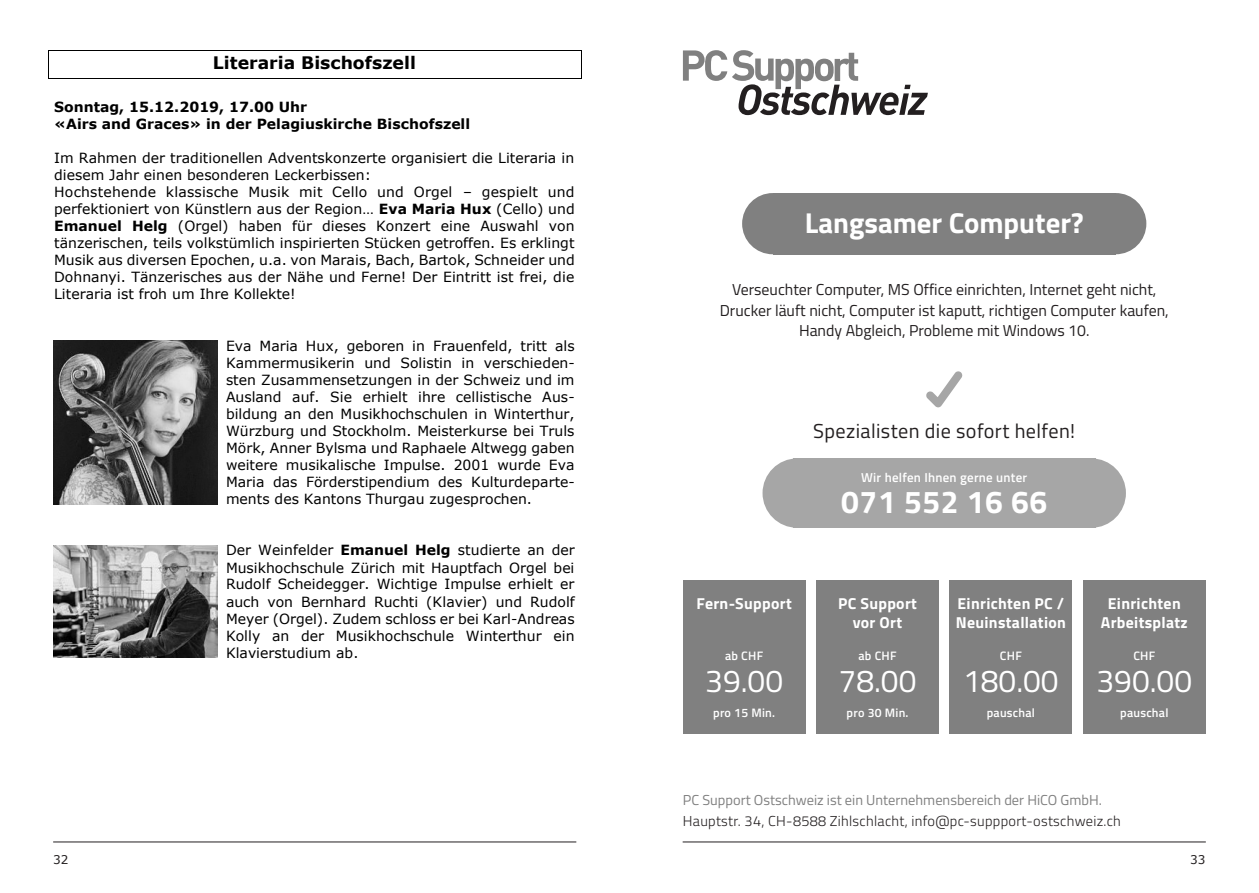
<style>
.page{position:relative;width:1259px;height:893px;background:#fff}
.page>*{position:absolute;margin:0;border:0;box-sizing:border-box;transform-origin:0 0}
.t1{font:31.65px "Titillium Web";color:#fff}
.t2{font:700 31.65px "Titillium Web";letter-spacing:.02em;color:#fff}
.t3{font:700 28.8px "Titillium Web";color:#fff}
.t4{font:20.1px "Titillium Web";letter-spacing:.02em;color:#231f20}
.t5{font:700 17.25px "Verdana";color:#000}
.t6{font:15.9px/20.4px "Titillium Web";color:#231f20;text-align:center}
.t7{font:700 15.9px/19.6px "Titillium Web";letter-spacing:.02em;color:#fff;text-align:center}
.t8{font:300 14.4px "Titillium Web";letter-spacing:.02em;color:#231f20}
.t9{font:14.4px "Titillium Web";color:#808080}
.t10{font:13.95px/17.1px "Verdana";color:#000;text-align:justify}
.t11{font:700 13.95px/17px "Verdana";color:#000}
.t12{font:600 12.9px "Titillium Web";letter-spacing:.02em;color:#fff}
.t13{font:600 12.3px "Titillium Web";letter-spacing:.02em;color:#fff}
.t14{font:12px "Verdana";color:#231f20}
.s1{font-weight:700}
</style>
<div class="page">
<hr style="left:682px;top:842px;width:523px;height:1px;background:#231f20">
<hr style="left:53px;top:842px;width:523px;height:1px;background:#231f20">
<hr style="left:48px;top:50px;width:533px;height:1px;background:#000">
<hr style="left:48px;top:78px;width:533px;height:1px;background:#000">
<svg style="left:48px;top:51px;width:1px;height:27px"></svg>
<svg style="left:581px;top:50px;width:1px;height:29px"></svg>
<img style="left:53px;top:341px;width:164px;height:163px">
<img style="left:53px;top:545px;width:164px;height:112px">
<div style="left:683px;top:581px;width:122px;height:153px;background:#808080"></div>
<div style="left:816px;top:581px;width:122px;height:153px;background:#808080"></div>
<div style="left:949px;top:581px;width:123px;height:153px;background:#808080"></div>
<div style="left:1083px;top:581px;width:122px;height:153px;background:#808080"></div>
<div style="left:742px;top:193px;width:61px;height:61px;background:#808080;border-radius:50%"></div>
<div style="left:1085px;top:193px;width:61px;height:61px;background:#808080;border-radius:50%"></div>
<div style="left:772px;top:193px;width:343px;height:61px;background:#808080"></div>
<svg style="left:926px;top:371px;width:36px;height:36px"></svg>
<svg style="left:683px;top:50px;width:245px;height:65px"></svg>
<div style="left:762px;top:458px;width:70px;height:70px;background:#a6a6a6;border-radius:50%"></div>
<div style="left:1056px;top:458px;width:70px;height:70px;background:#a6a6a6;border-radius:50%"></div>
<div style="left:793px;top:458px;width:302px;height:70px;background:#a6a6a6"></div>
<p class="t5" style="left:213px;top:52px;width:204px">Literaria Bischofszell</p>
<p class="t11" style="left:54px;top:98px;width:417px">Sonntag, 15.12.2019, 17.00 Uhr<br>«Airs and Graces» in der Pelagiuskirche Bischofszell</p>
<p class="t10" style="left:54px;top:149px;width:522px;text-align:left">Im Rahmen der traditionellen Adventskonzerte organisiert die Literaria in diesem Jahr einen besonderen Leckerbissen:<br>Hochstehende klassische Musik mit Cello und Orgel – gespielt und perfektioniert von Künstlern aus der Region… <span class="s1">Eva Maria Hux</span> (Cello) und <span class="s1">Emanuel Helg</span> (Orgel) haben für dieses Konzert eine Auswahl von tänzerischen, teils volkstümlich inspirierten Stücken getroffen. Es erklingt Musik aus diversen Epochen, u.a. von Marais, Bach, Bartok, Schneider und Dohnanyi. Tänzerisches aus der Nähe und Ferne! Der Eintritt ist frei, die Literaria ist froh um Ihre Kollekte!</p>
<p class="t10" style="left:226px;top:337px;width:350px">Eva Maria Hux, geboren in Frauenfeld, tritt als Kammermusikerin und Solistin in verschieden&shy;sten Zusammensetzungen in der Schweiz und im Ausland auf. Sie erhielt ihre cellistische Aus&shy;bildung an den Musikhochschulen in Winterthur, Würzburg und Stockholm. Meisterkurse bei Truls Mörk, Anner Bylsma und Raphaele Altwegg gaben weitere musikalische Impulse. 2001 wurde Eva Maria das Förderstipendium des Kulturdeparte&shy;ments des Kantons Thurgau zugesprochen.</p>
<p class="t10" style="left:226px;top:542px;width:350px">Der Weinfelder <span class="s1">Emanuel Helg</span> studierte an der Musikhochschule Zürich mit Hauptfach Orgel bei Rudolf Scheidegger. Wichtige Impulse erhielt er auch von Bernhard Ruchti (Klavier) und Rudolf Meyer (Orgel). Zudem schloss er bei Karl-Andreas Kolly an der Musikhochschule Winterthur ein Klavierstudium ab.</p>
<h2 class="t3" style="left:805px;top:201px;width:280px">Langsamer Computer?</h2>
<p class="t6" style="left:719px;top:279px;width:451px">Verseuchter Computer, MS Office einrichten, Internet geht nicht,<br>Drucker läuft nicht, Computer ist kaputt, richtigen Computer kaufen,<br>Handy Abgleich, Probleme mit Windows 10.</p>
<h3 class="t4" style="left:813px;top:416px;width:263px">Spezialisten die sofort helfen!</h3>
<p class="t12" style="left:861px;top:467px;width:168px">Wir helfen Ihnen gerne unter</p>
<h1 class="t2" style="left:841px;top:478px;width:207px">071 552 16 66</h1>
<p class="t7" style="left:696px;top:592px;width:97px">Fern-Support</p>
<p class="t7" style="left:956px;top:592px;width:112px;text-align:left">Einrichten PC /<br>Neuinstallation</p>
<p class="t7" style="left:838px;top:592px;width:80px">PC Support vor Ort</p>
<p class="t7" style="left:1100px;top:592px;width:88px">Einrichten<br>Arbeitsplatz</p>
<p class="t13" style="left:725px;top:646px;width:40px">ab CHF</p>
<p class="t13" style="left:858px;top:646px;width:40px">ab CHF</p>
<p class="t13" style="left:1000px;top:646px;width:23px">CHF</p>
<p class="t13" style="left:1133px;top:646px;width:23px">CHF</p>
<h1 class="t1" style="left:705px;top:658px;width:79px">39.00</h1>
<h1 class="t1" style="left:838px;top:658px;width:79px">78.00</h1>
<h1 class="t1" style="left:963px;top:658px;width:230px">180.00 390.00</h1>
<p class="t13" style="left:713px;top:704px;width:63px">pro 15 Min.</p>
<p class="t13" style="left:846px;top:704px;width:63px">pro 30 Min.</p>
<p class="t13" style="left:986px;top:704px;width:50px">pauschal</p>
<p class="t13" style="left:1120px;top:704px;width:50px">pauschal</p>
<p class="t9" style="left:683px;top:790px;width:420px">PC Support Ostschweiz ist ein Unternehmensbereich der HiCO GmbH.</p>
<p class="t8" style="left:683px;top:810px;width:439px">Hauptstr. 34, CH-8588 Zihlschlacht, info@pc-suppport-ostschweiz.ch</p>
<p class="t14" style="left:53px;top:852px;width:17px">32</p>
<p class="t14" style="left:1190px;top:852px;width:17px">33</p>
</div>
